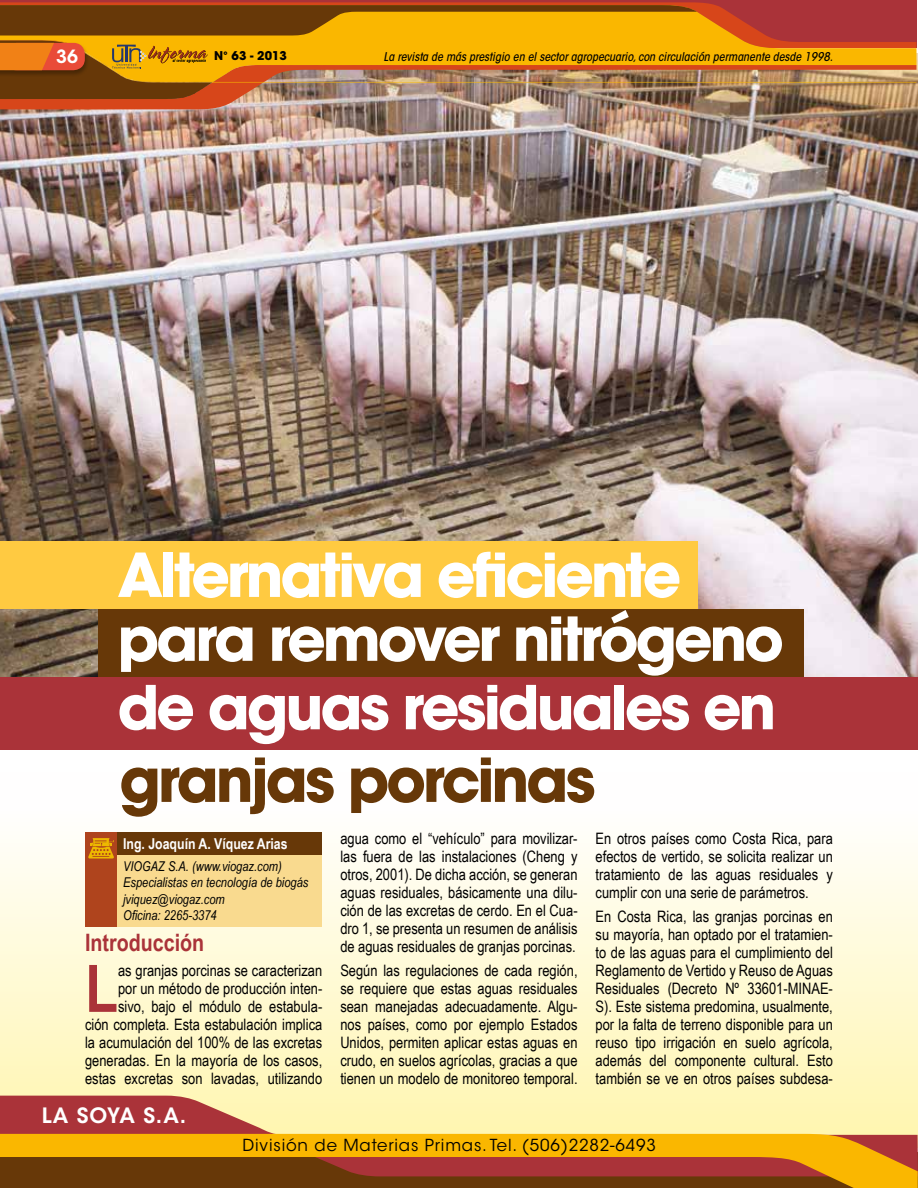
<style>
.page{position:relative;width:918px;height:1188px;background:#fff}
.page>*{position:absolute;margin:0;border:0;box-sizing:border-box;transform-origin:0 0}
.t1{font:700 66px "Arial Narrow";color:#aa3339}
.t2{font:700 60px/66.2px "ITC Avant Garde Std";letter-spacing:-.055em;color:#fff}
.t3{font:700 60px "ITC Avant Garde Std";letter-spacing:-.055em;color:#673808}
.t4{font:700 24px "Arial Narrow";color:#aa3339}
.t5{font:600 21px "ITC Avant Garde Std";letter-spacing:.02em;color:#fff}
.t6{font:600 18.15px "ITC Avant Garde Std";color:#fff}
.t7{font:16.5px "ITC Avant Garde Std";letter-spacing:.05em;color:#000}
.t8{font:15.75px/18px "Arial Narrow";color:#000;text-align:justify}
.t9{font:700 15px "Arial Narrow";color:#fff}
.t10{font:italic 13.5px/16.5px "Arial Narrow";color:#000}
.t11{font:italic 500 condensed 12px "ITC Avant Garde Std";color:#000}
.t12{font:700 12px "ITC Avant Garde Std";color:#000}
</style>
<div class="page">
<img style="left:0;top:53px;width:918px;height:624px">
<svg style="left:0;top:832px;width:918px;height:264px;background:#fef9d6"></svg>
<svg style="left:0;top:1096px;width:918px;height:38px;background:#e9c595"></svg>
<svg style="left:0;top:1134px;width:918px;height:54px;background:#b8710e"></svg>
<div style="left:0;top:0;width:916px;height:48px;background:#aa3339"></div>
<img style="left:0;top:2px;width:916px;height:107px">
<div style="left:85px;top:832px;width:32px;height:94px;background:#af441d"></div>
<div style="left:117px;top:832px;width:204px;height:23px;background:#673808"></div>
<div style="left:117px;top:855px;width:204px;height:71px;background:#f9da8f"></div>
<svg style="left:88px;top:838px;width:26px;height:21px"></svg>
<div style="left:0;top:541px;width:698px;height:68px;background:#ffca41"></div>
<div style="left:0;top:677px;width:918px;height:72px;background:#aa3339"></div>
<div style="left:98px;top:609px;width:706px;height:68px;background:#673808"></div>
<p class="t6" style="left:56px;top:45px;width:23px">36</p>
<p class="t12" style="left:214px;top:47px;width:74px">N° 63 - 2013</p>
<p class="t11" style="left:384px;top:50px;width:451px">La revista de más prestigio en el sector agropecuario, con circulación permanente desde 1998.</p>
<h2 class="t2" style="left:117px;top:541px;width:668px">Alternativa eficiente para remover nitrógeno de aguas residuales en</h2>
<h2 class="t3" style="left:119px;top:741px;width:478px">granjas porcinas</h2>
<p class="t9" style="left:123px;top:832px;width:166px">Ing. Joaquín A. Víquez Arias</p>
<p class="t10" style="left:123px;top:858px;width:187px">VIOGAZ S.A. (www.viogaz.com)<br>Especialistas en tecnología de biogás jviquez@viogaz.com<br>Oficina: 2265-3374</p>
<h3 class="t4" style="left:85px;top:924px;width:121px">Introducción</h3>
<h1 class="t1" style="left:85px;top:939px;width:35px">L</h1>
<p class="t8" style="left:85px;top:961px;width:239px;text-align:right">as granjas porcinas se caracterizan<br>por un método de producción inten-<br>sivo, bajo el módulo de estabula-<br>ción completa. Esta estabulación implica la acumulación del 100% de las excretas generadas. En la mayoría de los casos, estas excretas son lavadas, utilizando</p>
<h3 class="t5" style="left:42px;top:1102px;width:146px">LA SOYA S.A.</h3>
<p class="t8" style="left:340px;top:828px;width:239px">agua como el “vehículo” para movilizar&shy;las fuera de las instalaciones (Cheng y otros, 2001). De dicha acción, se generan aguas residuales, básicamente una dilu&shy;ción de las excretas de cerdo. En el Cua&shy;dro 1, se presenta un resumen de análisis de aguas residuales de granjas porcinas.</p>
<p class="t8" style="left:340px;top:961px;width:239px">Según las regulaciones de cada región, se requiere que estas aguas residuales sean manejadas adecuadamente. Algu&shy;nos países, como por ejemplo Estados Unidos, permiten aplicar estas aguas en crudo, en suelos agrícolas, gracias a que tienen un modelo de monitoreo temporal.</p>
<p class="t8" style="left:596px;top:828px;width:239px">En otros países como Costa Rica, para efectos de vertido, se solicita realizar un tratamiento de las aguas residuales y cumplir con una serie de parámetros.</p>
<p class="t8" style="left:596px;top:907px;width:239px">En Costa Rica, las granjas porcinas en su mayoría, han optado por el tratamien&shy;to de las aguas para el cumplimiento del Reglamento de Vertido y Reuso de Aguas Residuales (Decreto Nº 33601-MINAE-S). Este sistema predomina, usualmente, por la falta de terreno disponible para un reuso tipo irrigación en suelo agrícola, además del componente cultural. Esto también se ve en otros países subdesa-</p>
<p class="t7" style="left:243px;top:1135px;width:415px">División de Materias Primas. Tel. (506)2282-6493</p>
</div>
